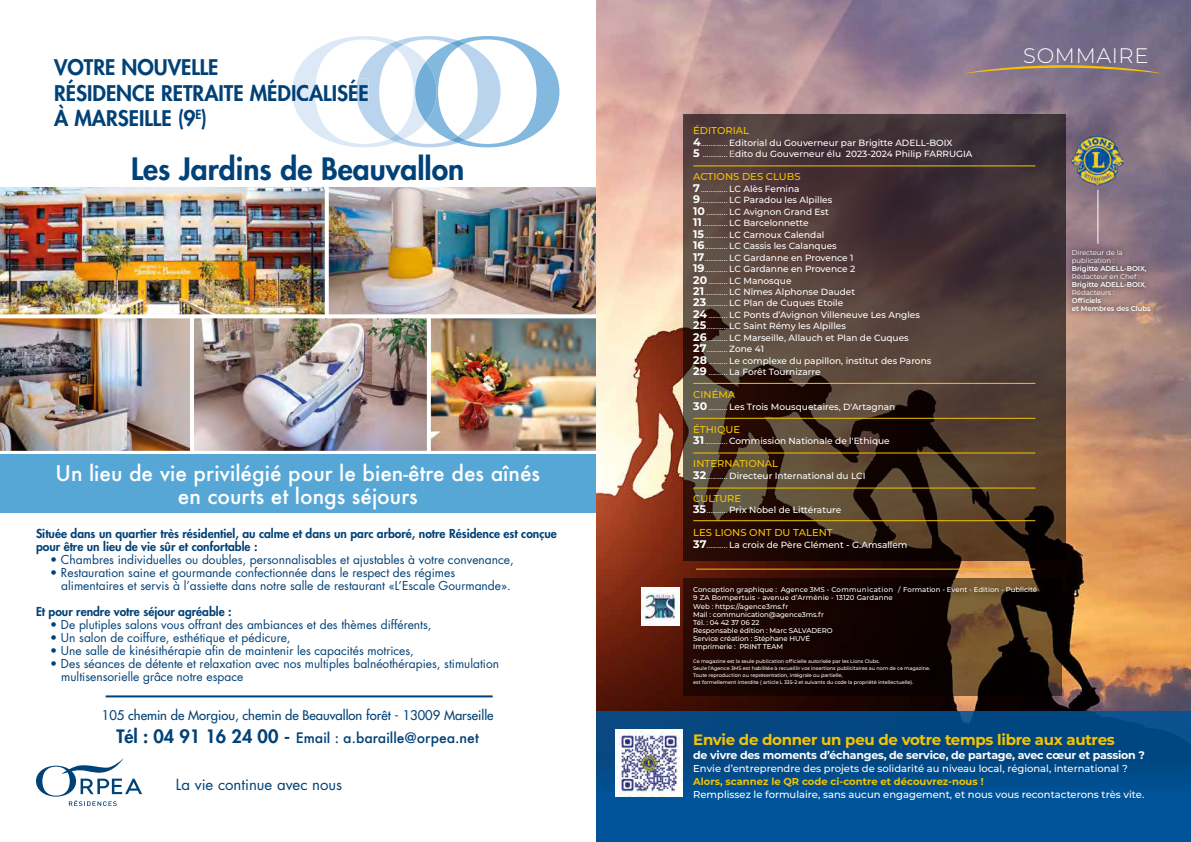
<style>
.page{position:relative;width:1191px;height:842px;background:#fff}
.page>*{position:absolute;margin:0;border:0;box-sizing:border-box;transform-origin:0 0}
.t1{font:800 30px "Futura";color:#004177}
.t2{font:500 21px/23px "Futura";color:#fff;text-align:center}
.t3{font:800 21px "Futura";color:#003e75}
.t4{font:800 21px "Futura";color:#004177}
.t5{font:300 21px "Montserrat";letter-spacing:.03em;color:#fff}
.t6{font:700 15px "Montserrat";letter-spacing:-.02em;color:#f4c400}
.t7{font:15px "Futura";color:#004177}
.t8{font:500 14px "Futura";color:#004177}
.t9{font:13px "Futura";color:#004177}
.t10{font:12px/13px "Futura";color:#004177}
.t11{font:800 12px/13px "Futura";color:#004177}
.t12{font:700 11px "Montserrat";letter-spacing:-.02em;color:#fff}
.t13{font:500 10px "Montserrat";color:#fff}
.t14{font:500 10px "Montserrat";color:#f4c400}
.t15{font:700 10px "Montserrat";color:#f3c300}
.t16{font:500 9px/11.5px "Montserrat";color:#fff}
.t17{font:500 7px/8px "Montserrat";letter-spacing:-.01em;color:#fff}
.t18{font:7px/8px "Montserrat";letter-spacing:-.01em;color:#fff}
.t19{font:600 7px/8px "Montserrat";letter-spacing:-.01em;color:#fff}
.t20{font:500 5px/7px "Montserrat";letter-spacing:-.01em;color:#fff}
.s1{font-weight:800;font-size:18px}
.s2{font-size:21px}
.s3{font-weight:700;font-size:11px}
.s4{font-weight:400}
.s5{font-weight:600}
</style>
<div class="page">
<img style="left:595px;top:0;width:596px;height:711px">
<svg style="left:963px;top:65px;width:200px;height:9px;background:#99826e"></svg>
<svg style="left:683px;top:114px;width:382px;height:446px;background:#49372f"></svg>
<div style="left:594px;top:711px;width:597px;height:131px;background:linear-gradient(to bottom,#07467d,#00559d)"></div>
<svg style="left:683px;top:578px;width:379px;height:118px;background:#28150b"></svg>
<div style="left:689px;top:583px;width:355px;height:109px;background:#000;opacity:.75"></div>
<img style="left:641px;top:587px;width:39px;height:38px">
<div style="left:1066px;top:244px;width:90px;height:73px;background:#000;opacity:.85"></div>
<img style="left:1071px;top:136px;width:52px;height:50px">
<hr style="left:693px;top:166px;width:342px;height:1px;background:#f4c400">
<hr style="left:693px;top:383px;width:342px;height:1px;background:#f4c400">
<hr style="left:693px;top:453px;width:342px;height:1px;background:#f4c400">
<hr style="left:693px;top:418px;width:342px;height:1px;background:#f4c400">
<hr style="left:693px;top:488px;width:342px;height:1px;background:#f4c400">
<hr style="left:693px;top:520px;width:342px;height:1px;background:#f4c400">
<hr style="left:1097px;top:190px;width:1px;height:54px;background:#fff">
<div style="left:0;top:0;width:595px;height:842px;background:#fff"></div>
<svg style="left:292px;top:36px;width:267px;height:111px"></svg>
<img style="left:0;top:318px;width:190px;height:133px">
<img style="left:431px;top:318px;width:164px;height:133px">
<img style="left:194px;top:318px;width:233px;height:133px">
<img style="left:329px;top:188px;width:266px;height:126px">
<img style="left:0;top:188px;width:325px;height:126px">
<svg style="left:36px;top:758px;width:106px;height:48px"></svg>
<hr style="left:106px;top:695px;width:387px;height:2px;background:#004177">
<svg style="left:0;top:314px;width:595px;height:1px"></svg>
<svg style="left:0;top:454px;width:595px;height:1px"></svg>
<svg style="left:325px;top:187px;width:4px;height:128px"></svg>
<hr style="left:427px;top:314px;width:4px;height:151px;background:#fff">
<hr style="left:190px;top:314px;width:4px;height:151px;background:#fff">
<div style="left:0;top:455px;width:595px;height:58px;background:#57a7d6"></div>
<img style="left:615px;top:730px;width:67px;height:67px">
<hr style="left:696px;top:569px;width:339px;height:1px;background:#f8c100">
<h2 class="t4" style="left:54px;top:54px;width:166px">VOTRE NOUVELLE</h2>
<h2 class="t4" style="left:54px;top:104px;width:155px">À MARSEILLE (9<sup>E</sup>)</h2>
<h2 class="t3" style="left:54px;top:79px;width:316px">RÉSIDENCE RETRAITE MÉDICALISÉE</h2>
<h1 class="t1" style="left:131px;top:148px;width:335px">Les Jardins de Beauvallon</h1>
<h2 class="t2" style="left:55px;top:461px;width:486px">Un lieu de vie privilégié pour le bien-être des aînés en courts et longs séjours</h2>
<h3 class="t11" style="left:36px;top:527px;width:522px">Située dans un quartier très résidentiel, au calme et dans un parc arboré, notre Résidence est conçue pour être un lieu de vie sûr et confortable :</h3>
<h3 class="t10" style="left:50px;top:553px;width:465px">• Chambres individuelles ou doubles, personnalisables et ajustables à votre convenance,</h3>
<h3 class="t10" style="left:61px;top:566px;width:451px;text-indent:-11px">• Restauration saine et gourmande confectionnée dans le respect des régimes alimentaires et servis à l’assiette dans notre salle de restaurant «L’Escale Gourmande».</h3>
<h3 class="t11" style="left:36px;top:605px;width:197px">Et pour rendre votre séjour agréable :</h3>
<h3 class="t10" style="left:50px;top:618px;width:383px">• De plutiples salons vous offrant des ambiances et des thèmes différents,</h3>
<h3 class="t10" style="left:50px;top:631px;width:242px">• Un salon de coiffure, esthétique et pédicure,</h3>
<h3 class="t10" style="left:50px;top:644px;width:365px">• Une salle de kinésithérapie afin de maintenir les capacités motrices,</h3>
<h3 class="t10" style="left:61px;top:657px;width:439px;text-indent:-11px">• Des séances de détente et relaxation avec nos multiples balnéothérapies, stimulation multisensorielle grâce notre espace</h3>
<h3 class="t9" style="left:102px;top:706px;width:393px">105 chemin de Morgiou, chemin de Beauvallon forêt - 13009 Marseille</h3>
<h3 class="t8" style="left:116px;top:729px;width:364px"><span class="s1">Tél : 04 91 16 24 00</span> <span class="s2">-</span> Email : a.baraille@orpea.net</h3>
<h3 class="t7" style="left:176px;top:775px;width:168px">La vie continue avec nous</h3>
<p class="t14" style="left:693px;top:124px;width:57px">ÉDITORIAL</p>
<p class="t16" style="left:693px;top:136px;width:281px"><span class="s3">4</span><span class="s4">..............</span> Editorial du Gouverneur par Brigitte ADELL-BOIX<br><span class="s3">5</span> <span class="s4">............. E</span>dito du Gouverneur élu 2023-2024 Philip FARRUGIA</p>
<p class="t14" style="left:693px;top:170px;width:109px">ACTIONS DES CLUBS</p>
<p class="t16" style="left:693px;top:182px;width:239px"><span class="s3">7</span><span class="s4">..............</span> LC Alès Femina<br><span class="s3">9</span><span class="s4">..............</span> LC Paradou les Alpilles<br><span class="s3">10</span> <span class="s4">...........</span> LC Avignon Grand Est<br><span class="s3">11</span><span class="s4">.............</span> LC Barcelonnette<br><span class="s3">15</span><span class="s4">............</span> LC Carnoux Calendal<br><span class="s3">16</span><span class="s4">............</span> LC Cassis les Calanques<br><span class="s3">17</span><span class="s4">............</span> LC Gardanne en Provence 1<br><span class="s3">19</span><span class="s4">............</span> LC Gardanne en Provence 2<br><span class="s3">20</span><span class="s4">..........</span> LC Manosque<br><span class="s3">21</span><span class="s4">............</span> LC Nîmes Alphonse Daudet<br><span class="s3">23</span><span class="s4">...........</span> LC Plan de Cuques Etoile<br><span class="s3">24</span><span class="s4">..........</span> LC Ponts d’Avignon Villeneuve Les Angles <span class="s3">25</span><span class="s4">...........</span> LC Saint Rémy les Alpilles<br><span class="s3">26</span> <span class="s4">..........</span> LC Marseille, Allauch et Plan de Cuques <span class="s3">27</span><span class="s4">...........</span> Zone 41<br><span class="s3">28</span> <span class="s4">..........</span> Le complexe du papillon, institut des Parons <span class="s3">29</span> <span class="s4">..........</span> La Forêt Tournizarre</p>
<p class="t14" style="left:693px;top:388px;width:44px">CINÉMA</p>
<p class="t16" style="left:693px;top:400px;width:204px"><span class="s3">30</span><span class="s4">..........</span> Les Trois Mousquetaires, D'Artagnan</p>
<p class="t14" style="left:693px;top:422px;width:48px">ÉTHIQUE</p>
<p class="t16" style="left:693px;top:435px;width:198px"><span class="s3">31</span><span class="s4">............</span> Commission Nationale de l'Ethique</p>
<p class="t14" style="left:693px;top:457px;width:86px">INTERNATIONAL</p>
<p class="t16" style="left:693px;top:469px;width:174px"><span class="s3">32</span><span class="s4">...........</span> Directeur International du LCI</p>
<p class="t14" style="left:693px;top:491px;width:50px">CULTURE</p>
<p class="t16" style="left:693px;top:504px;width:149px"><span class="s3">35</span><span class="s4">...........</span> Prix Nobel de Littérature</p>
<p class="t14" style="left:693px;top:526px;width:141px">LES LIONS ONT DU TALENT</p>
<p class="t16" style="left:693px;top:538px;width:216px"><span class="s3">37</span><span class="s4">...........</span> La croix de Père Clément - G.Amsallem</p>
<h2 class="t5" style="left:1023px;top:41px;width:127px">SOMMAIRE</h2>
<p class="t18" style="left:1071px;top:248px;width:52px">Directeur de la publication :</p>
<p class="t19" style="left:1071px;top:264px;width:76px">Brigitte ADELL-BOIX,</p>
<p class="t18" style="left:1071px;top:272px;width:76px">Rédacteur en Chef :<br><span class="s5">Brigitte ADELL-BOIX</span>,<br>Rédacteurs :</p>
<p class="t19" style="left:1071px;top:296px;width:80px">Officiels<br>et Membres des Clubs</p>
<p class="t17" style="left:693px;top:586px;width:345px">Conception graphique : Agence 3MS - Communication / Formation - Event - Edition - Publicité<br>9 ZA Bompertuis - avenue d’Arménie - 13120 Gardanne</p>
<p class="t17" style="left:693px;top:602px;width:141px">Web : https://agence3ms.fr<br>Mail : communication@agence3ms.fr<br>Tél. : 04 42 37 06 22<br>Responsable édition : Marc SALVADERO<br>Service création : Stéphane HUVÉ<br>Imprimerie : PRINT TEAM</p>
<p class="t20" style="left:693px;top:658px;width:238px">Ce magazine est la seule publication officielle autorisée par les Lions Clubs.<br>Seule l’Agence 3MS est habilitée à recueillir vos insertions publicitaires au nom de ce magazine.<br>Toute reproduction ou représentation, intégrale ou partielle,<br>est formellement interdite ( article L 335-2 et suivants du code la propriété intellectuelle).</p>
<h3 class="t6" style="left:693px;top:728px;width:423px">Envie de donner un peu de votre temps libre aux autres</h3>
<p class="t12" style="left:693px;top:747px;width:453px">de vivre des moments d’échanges, de service, de partage, avec cœur et passion ?</p>
<p class="t13" style="left:693px;top:761px;width:436px">Envie d’entreprendre des projets de solidarité au niveau local, régional, international ?</p>
<p class="t15" style="left:693px;top:774px;width:292px">Alors, scannez le QR code ci-contre et découvrez-nous !</p>
<p class="t13" style="left:693px;top:787px;width:452px">Remplissez le formulaire, sans aucun engagement, et nous vous recontacterons très vite.</p>
</div>
